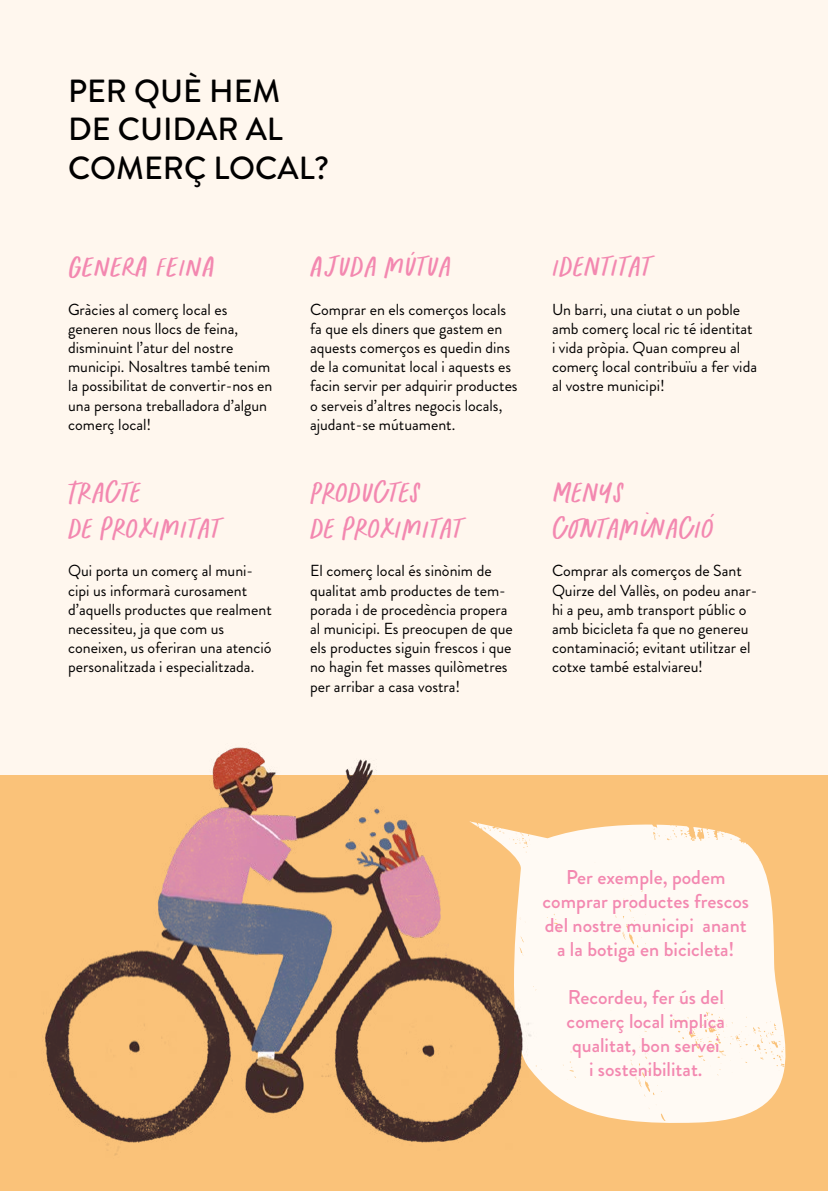
<style>
.page{position:relative;width:828px;height:1191px;background:#fff7ee}
.page>*{position:absolute;margin:0;border:0;box-sizing:border-box;transform-origin:0 0}
.t1{font:44px/36px "Oranges And Lemons Caps";color:#f388b0}
.t2{font:500 32px/38.4px "Brandon Grotesque";color:#000}
.t3{font:500 20px/24px "Brandon Grotesque";color:#f388b0;text-align:center}
.t4{font:16px/19.2px "Brandon Grotesque";color:#000}
</style>
<div class="page">
<div style="left:0;top:775px;width:828px;height:416px;background:#fac279"></div>
<svg style="left:542px;top:824px;width:244px;height:299px;background:#fef4e7"></svg>
<svg style="left:653px;top:828px;width:5px;height:9px"></svg>
<svg style="left:670px;top:825px;width:5px;height:4px"></svg>
<svg style="left:694px;top:881px;width:7px;height:7px"></svg>
<svg style="left:700px;top:838px;width:5px;height:6px"></svg>
<svg style="left:706px;top:855px;width:3px;height:6px"></svg>
<svg style="left:729px;top:864px;width:2px;height:6px"></svg>
<svg style="left:756px;top:894px;width:7px;height:7px"></svg>
<svg style="left:743px;top:842px;width:4px;height:6px"></svg>
<svg style="left:749px;top:859px;width:2px;height:7px"></svg>
<svg style="left:710px;top:1028px;width:7px;height:8px"></svg>
<svg style="left:722px;top:1002px;width:3px;height:7px"></svg>
<svg style="left:772px;top:1042px;width:7px;height:6px"></svg>
<img style="left:43px;top:747px;width:499px;height:408px">
<h2 class="t2" style="left:68px;top:72px;width:262px">PER QUÈ HEM<br>DE CUIDAR AL<br>COMERÇ LOCAL?</h2>
<h1 class="t1" style="left:68px;top:248px;width:149px">GENERA FEINA</h1>
<p class="t4" style="left:68px;top:300px;width:206px">Gràcies al comerç local es generen nous llocs de feina, disminuint l’atur del nostre municipi. Nosaltres també tenim la possibilitat de convertir-nos en una persona treballadora d’algun comerç local!</p>
<h1 class="t1" style="left:68px;top:473px;width:154px">Tracte<br>de proximitat</h1>
<p class="t4" style="left:68px;top:561px;width:205px">Qui porta un comerç al muni&shy;cipi us informarà curosament d’aquells productes que realment necessiteu, ja que com us coneixen, us oferiran una atenció personalitzada i especialitzada.</p>
<h1 class="t1" style="left:310px;top:248px;width:143px">Ajuda mútua</h1>
<p class="t4" style="left:310px;top:300px;width:209px">Comprar en els comerços locals fa que els diners que gastem en aquests comerços es quedin dins de la comunitat local i aquests es facin servir per adquirir productes o serveis d’altres negocis locals, ajudant-se mútuament.</p>
<h1 class="t1" style="left:310px;top:473px;width:154px">Productes<br>de proximitat</h1>
<p class="t4" style="left:310px;top:561px;width:204px">El comerç local és sinònim de qualitat amb productes de tem&shy;porada i de procedència propera al municipi. Es preocupen de que els productes siguin frescos i que no hagin fet masses quilòmetres per arribar a casa vostra!</p>
<h1 class="t1" style="left:552px;top:248px;width:101px">Identitat</h1>
<p class="t4" style="left:552px;top:300px;width:207px">Un barri, una ciutat o un poble amb comerç local ric té identitat i vida pròpia. Quan compreu al comerç local contribuïu a fer vida al vostre municipi!</p>
<h1 class="t1" style="left:552px;top:473px;width:163px">Menys contaminació</h1>
<p class="t4" style="left:552px;top:561px;width:207px">Comprar als comerços de Sant<br>Quirze del Vallès, on podeu anar&shy;hi a peu, amb transport públic o amb bicicleta fa que no genereu contaminació; evitant utilitzar el cotxe també estalviareu!</p>
<p class="t3" style="left:542px;top:865px;width:208px">Per exemple, podem comprar productes frescos del nostre municipi anant a la botiga en bicicleta!</p>
<p class="t3" style="left:566px;top:985px;width:160px">Recordeu, fer ús del comerç local implica qualitat, bon servei<br>i sostenibilitat.</p>
</div>
